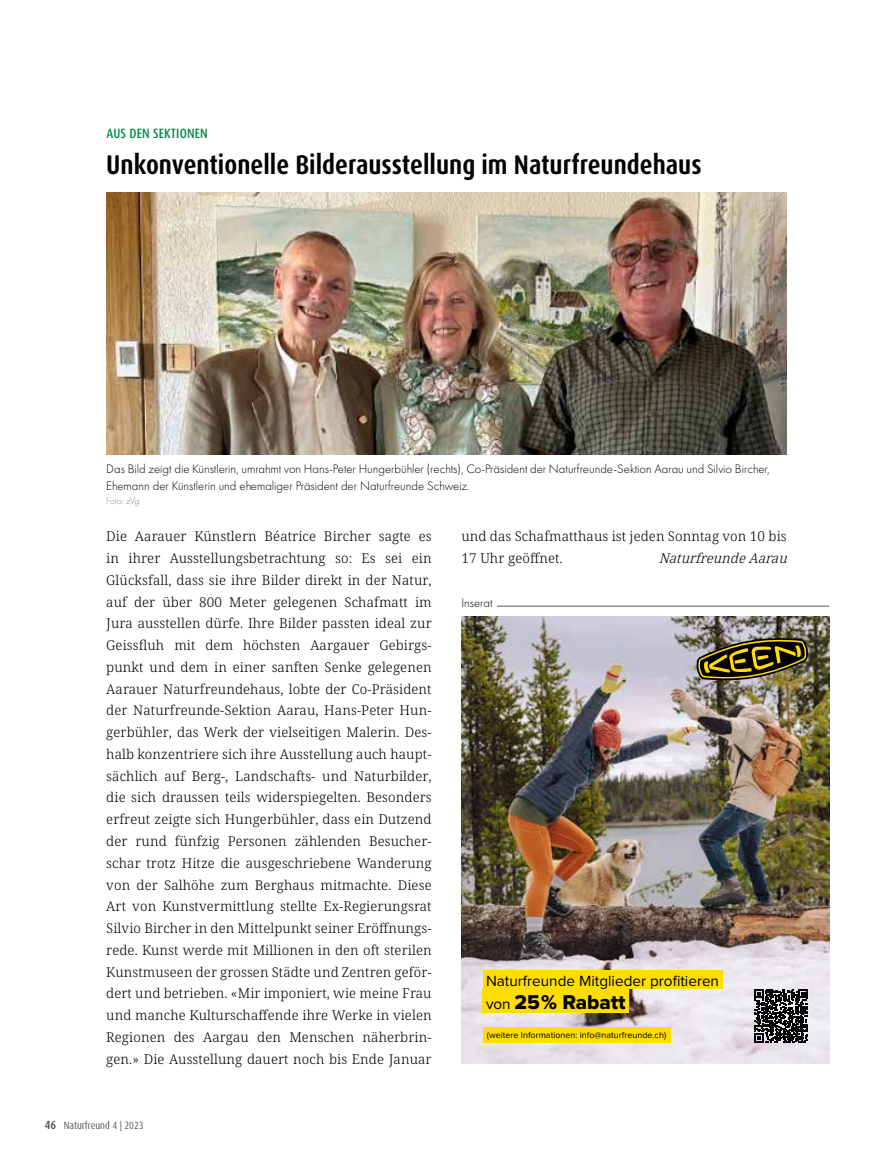
<style>
.page{position:relative;width:893px;height:1166px;background:#fff}
.page>*{position:absolute;margin:0;border:0;box-sizing:border-box;transform-origin:0 0}
.t1{font:700 condensed 27px "Dax OT";color:#000}
.t2{font:20.7px "Proxima Nova Extrabld";color:#000}
.t3{font:15.3px "Proxima Nova";color:#000}
.t4{font:300 13.5px/21.8px "Noto Serif";letter-spacing:.01em;color:#000;text-align:justify}
.t5{font:italic 300 13.5px "Noto Serif";color:#000}
.t6{font:500 condensed 13.5px "Dax OT";letter-spacing:.01em;color:#084}
.t7{font:300 12.75px/17.2px "Futura PT";color:#000}
.t8{font:condensed 10.5px "Dax OT";color:#575756}
.t9{font:300 9.75px "Futura PT";letter-spacing:-.04em;color:#878787}
.t10{font:9px "Proxima Nova";color:#000}
.s1{font-weight:700;font-size:12px}
.s2{font-family:"Proxima Nova";font-size:15.3px}
</style>
<div class="page">
<img style="left:106px;top:193px;width:681px;height:261px">
<img style="left:461px;top:616px;width:368px;height:447px">
<img style="left:696px;top:638px;width:112px;height:42px">
<div style="left:483px;top:969px;width:239px;height:19px;background:#fd0"></div>
<div style="left:483px;top:988px;width:146px;height:23px;background:#fd0"></div>
<div style="left:483px;top:1026px;width:187px;height:16px;background:#fd0"></div>
<svg style="left:754px;top:988px;width:54px;height:54px;background:#434244"></svg>
<hr style="left:461px;top:605px;width:368px;height:1px;background:#575756">
<div style="left:461px;top:596px;width:36px;height:10px;background:#fff"></div>
<p class="t6" style="left:106px;top:125px;width:103px">AUS DEN SEKTIONEN</p>
<h1 class="t1" style="left:106px;top:147px;width:597px">Unkonventionelle Bilderausstellung im Naturfreundehaus</h1>
<p class="t7" style="left:106px;top:460px;width:665px">Das Bild zeigt die Künstlerin, umrahmt von Hans-Peter Hungerbühler (rechts), Co-Präsident der Naturfreunde-Sektion Aarau und Silvio Bircher,<br>Ehemann der Künstlerin und ehemaliger Präsident der Naturfreunde Schweiz.</p>
<p class="t9" style="left:106px;top:495px;width:35px">Foto: zVg</p>
<p class="t4" style="left:106px;top:526px;width:327px">Die Aarauer Künstlern Béatrice Bircher sagte es in ihrer Ausstellungsbetrachtung so: Es sei ein Glücksfall, dass sie ihre Bilder direkt in der Natur, auf der über 800 Meter gelegenen Schafmatt im Jura ausstellen dürfe. Ihre Bilder passten ideal zur Geissfluh mit dem höchsten Aargauer Gebirgs&shy;punkt und dem in einer sanften Senke gelegenen Aarauer Naturfreundehaus, lobte der Co-Präsident der Naturfreunde-Sektion Aarau, Hans-Peter Hun&shy;gerbühler, das Werk der vielseitigen Malerin. Des&shy;halb konzentriere sich ihre Ausstellung auch haupt&shy;sächlich auf Berg-, Landschafts- und Naturbilder, die sich draussen teils widerspiegelten. Besonders erfreut zeigte sich Hungerbühler, dass ein Dutzend der rund fünfzig Personen zählenden Besucher&shy;schar trotz Hitze die ausgeschriebene Wanderung von der Salhöhe zum Berghaus mitmachte. Diese Art von Kunstvermittlung stellte Ex-Regierungsrat Silvio Bircher in den Mittelpunkt seiner Eröffnungs&shy;rede. Kunst werde mit Millionen in den oft sterilen Kunstmuseen der grossen Städte und Zentren geför&shy;dert und betrieben. «Mir imponiert, wie meine Frau und manche Kulturschaffende ihre Werke in vielen Regionen des Aargau den Menschen näherbrin&shy;gen.» Die Ausstellung dauert noch bis Ende Januar</p>
<p class="t8" style="left:45px;top:1118px;width:100px"><span class="s1">46</span> Naturfreund 4 | 2023</p>
<p class="t4" style="left:461px;top:526px;width:327px">und das Schafmatthaus ist jeden Sonntag von 10 bis<br>17 Uhr geöffnet.</p>
<p class="t5" style="left:659px;top:549px;width:135px">NaturfreundeAarau</p>
<p class="t7" style="left:461px;top:593px;width:33px">Inserat</p>
<p class="t3" style="left:486px;top:968px;width:235px">Naturfreunde Mitglieder profitieren</p>
<h2 class="t2" style="left:486px;top:986px;width:141px"><span class="s2">von</span> 25 % Rabatt</h2>
<p class="t10" style="left:487px;top:1028px;width:181px">(weitere Informationen: info@naturfreunde.ch)</p>
</div>
